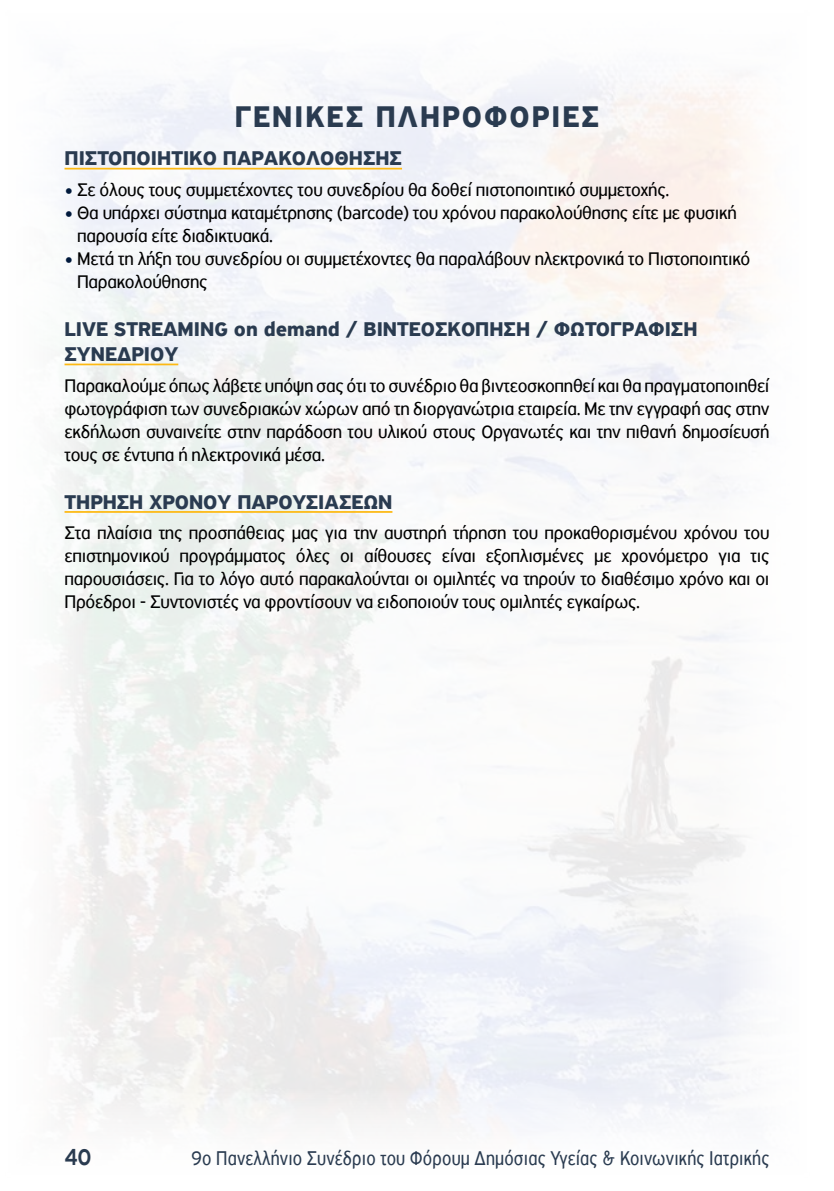
<style>
.page{position:relative;width:834px;height:1191px;background:#fff}
.page>*{position:absolute;margin:0;border:0;box-sizing:border-box;transform-origin:0 0}
.t1{font:700 31.5px "PF Highway Sans Pro";letter-spacing:.07em;color:#2a3b50;scale:.94 1}
.t2{font:500 24.5px "PF Highway Sans Pro";color:#2a3b50;scale:.85 1}
.t3{font:700 21px/25.2px "PF Highway Sans Pro";color:#2a3b50}
.t4{font:21px "PF Highway Sans Pro";letter-spacing:.01em;color:#2a3b50;scale:.85 1}
.t5{font:19.25px/23.1px "PF Highway Sans Pro";letter-spacing:-.015em;color:#000}
.s1{color:#00193c}
</style>
<div class="page">
<hr style="left:64px;top:168px;width:338px;height:1px;background:#fdb913">
<hr style="left:64px;top:363px;width:114px;height:2px;background:#fdb913">
<hr style="left:64px;top:511px;width:328px;height:2px;background:#fdb913">
<h1 class="t1" style="left:235px;top:98px;width:389px">ΓΕΝΙΚΕΣ ΠΛΗΡΟΦΟΡΙΕΣ</h1>
<p class="t3" style="left:64px;top:146px;width:339px">ΠΙΣΤΟΠΟΙΗΤΙΚΟ ΠΑΡΑΚΟΛΟΘΗΣΗΣ</p>
<p class="t5" style="left:64px;top:178px;width:606px"><span class="s1">•</span> Σε όλους τους συμμετέχοντες του συνεδρίου θα δοθεί πιστοποιητικό συμμετοχής.</p>
<p class="t5" style="left:77px;top:201px;width:661px;text-indent:-12px"><span class="s1">•</span> Θα υπάρχει σύστημα καταμέτρησης (barcode) του χρόνου παρακολούθησης είτε με φυσική παρουσία είτε διαδικτυακά.</p>
<p class="t5" style="left:77px;top:247px;width:674px;text-indent:-12px"><span class="s1">•</span> Μετά τη λήξη του συνεδρίου οι συμμετέχοντες θα παραλάβουν ηλεκτρονικά το Πιστοποιητικό<br>Παρακολούθησης</p>
<p class="t3" style="left:64px;top:317px;width:634px">LIVE STREAMING on demand / ΒΙΝΤΕΟΣΚΟΠΗΣΗ / ΦΩΤΟΓΡΑΦΙΣΗ<br>ΣΥΝΕΔΡΙΟΥ</p>
<p class="t5" style="left:64px;top:374px;width:706px;text-align:justify">Παρακαλούμε όπως λάβετε υπόψη σας ότι το συνέδριο θα βιντεοσκοπηθεί και θα πραγματοποιηθεί φωτογράφιση των συνεδριακών χώρων από τη διοργανώτρια εταιρεία. Με την εγγραφή σας στην εκδήλωση συναινείτε στην παράδοση του υλικού στους Οργανωτές και την πιθανή δημοσίευσή τους σε έντυπα ή ηλεκτρονικά μέσα.</p>
<p class="t3" style="left:64px;top:490px;width:329px">ΤΗΡΗΣΗ ΧΡΟΝΟΥ ΠΑΡΟΥΣΙΑΣΕΩΝ</p>
<p class="t5" style="left:64px;top:521px;width:706px;text-align:justify">Στα πλαίσια της προσπάθειας μας για την αυστηρή τήρηση του προκαθορισμένου χρόνου του επιστημονικού προγράμματος όλες οι αίθουσες είναι εξοπλισμένες με χρονόμετρο για τις παρουσιάσεις. Για το λόγο αυτό παρακαλούνται οι ομιλητές να τηρούν το διαθέσιμο χρόνο και οι Πρόεδροι - Συντονιστές να φροντίσουν να ειδοποιούν τους ομιλητές εγκαίρως.</p>
<p class="t2" style="left:64px;top:1142px;width:33px">40</p>
<p class="t4" style="left:191px;top:1145px;width:681px">9ο Πανελλήνιο Συνέδριο του Φόρουμ Δημόσιας Υγείας &amp; Κοινωνικής Ιατρικής</p>
</div>
